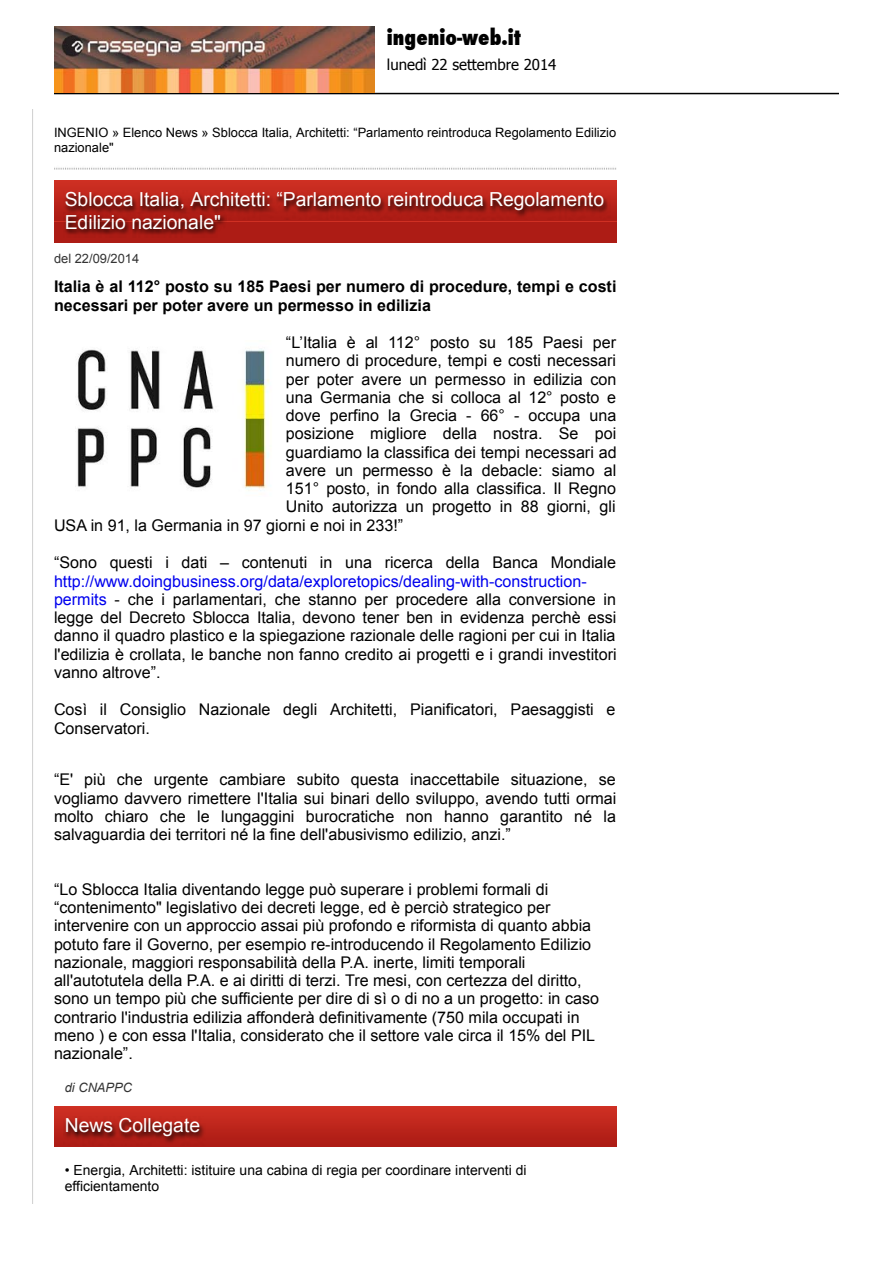
<style>
.page{position:relative;width:893px;height:1263px;background:#fff}
.page>*{position:absolute;margin:0;border:0;box-sizing:border-box;transform-origin:0 0}
.t1{font:800 condensed 21px "Futura";color:#000}
.t2{font:19.35px/22.5px "Arial";color:#fff}
.t3{font:16.05px/18.3px "Arial";color:#000}
.t4{font:700 16.05px/18.3px "Arial";color:#000}
.t5{font:15px "Tahoma";color:#000}
.t6{font:13.95px/16px "Arial";color:#000}
.t7{font:12.9px/15px "Arial";color:#000}
.t8{font:12.9px "Arial";color:#333}
.t9{font:italic 12.9px "Arial";color:#333}
.s1{color:#00e}
</style>
<div class="page">
<hr style="left:54px;top:93px;width:785px;height:1px;background:#000">
<img style="left:54px;top:26px;width:320px;height:67px">
<svg style="left:54px;top:167px;width:563px;height:3px"></svg>
<div style="left:54px;top:181px;width:563px;height:62px;background:#ad1c15"></div>
<div style="left:54px;top:181px;width:563px;height:40px;background:#ca2d21"></div>
<img style="left:63px;top:191px;width:548px;height:29px">
<img style="left:63px;top:212px;width:163px;height:23px">
<img style="left:75px;top:349px;width:194px;height:142px">
<div style="left:54px;top:1106px;width:563px;height:40px;background:linear-gradient(to bottom,#d03024,#ac1c15)"></div>
<img style="left:63px;top:1116px;width:142px;height:29px">
<h1 class="t1" style="left:387px;top:23px;width:136px">ingenio-web.it</h1>
<p class="t5" style="left:387px;top:55px;width:171px">lunedì 22 settembre 2014</p>
<p class="t7" style="left:54px;top:125px;width:564px">INGENIO » Elenco News » Sblocca Italia, Architetti: “Parlamento reintroduca Regolamento Edilizio nazionale"</p>
<p class="t2" style="left:65px;top:189px;width:541px">Sblocca Italia, Architetti: “Parlamento reintroduca Regolamento<br>Edilizio nazionale"</p>
<p class="t8" style="left:54px;top:250px;width:87px">del 22/09/2014</p>
<p class="t4" style="left:54px;top:278px;width:564px">Italia è al 112° posto su 185 Paesi per numero di procedure, tempi e costi necessari per poter avere un permesso in edilizia</p>
<p class="t3" style="left:286px;top:334px;width:332px">“L’Italia è al 112° posto su 185 Paesi per</p>
<p class="t3" style="left:286px;top:352px;width:331px">numero di procedure, tempi e costi necessari</p>
<p class="t3" style="left:286px;top:370px;width:332px">per poter avere un permesso in edilizia con</p>
<p class="t3" style="left:286px;top:388px;width:331px">una Germania che si colloca al 12° posto e</p>
<p class="t3" style="left:286px;top:407px;width:332px">dove perfino la Grecia - 66° - occupa una</p>
<p class="t3" style="left:286px;top:425px;width:332px">posizione migliore della nostra. Se poi</p>
<p class="t3" style="left:286px;top:443px;width:332px">guardiamo la classifica dei tempi necessari ad</p>
<p class="t3" style="left:286px;top:461px;width:332px">avere un permesso è la debacle: siamo al</p>
<p class="t3" style="left:286px;top:480px;width:331px">151° posto, in fondo alla classifica. Il Regno</p>
<p class="t3" style="left:286px;top:498px;width:331px">Unito autorizza un progetto in 88 giorni, gli</p>
<p class="t3" style="left:54px;top:516px;width:351px">USA in 91, la Germania in 97 giorni e noi in 233!”</p>
<p class="t3" style="left:54px;top:554px;width:564px">“Sono questi i dati – contenuti in una ricerca della Banca Mondiale</p>
<p class="t3" style="left:54px;top:572px;width:564px"><span class="s1">http://www.doingbusiness.org/data/exploretopics/dealing-with-construction&shy;permits</span> - che i parlamentari, che stanno per procedere alla conversione in legge del Decreto Sblocca Italia, devono tener ben in evidenza perchè essi danno il quadro plastico e la spiegazione razionale delle ragioni per cui in Italia l'edilizia è crollata, le banche non fanno credito ai progetti e i grandi investitori vanno altrove”.</p>
<p class="t3" style="left:54px;top:701px;width:563px">Così il Consiglio Nazionale degli Architetti, Pianificatori, Paesaggisti e<br>Conservatori.</p>
<p class="t3" style="left:54px;top:771px;width:564px;text-align:justify">“E' più che urgente cambiare subito questa inaccettabile situazione, se vogliamo davvero rimettere l'Italia sui binari dello sviluppo, avendo tutti ormai molto chiaro che le lungaggini burocratiche non hanno garantito né la salvaguardia dei territori né la fine dell'abusivismo edilizio, anzi.”</p>
<p class="t3" style="left:54px;top:880px;width:546px">“Lo Sblocca Italia diventando legge può superare i problemi formali di “contenimento" legislativo dei decreti legge, ed è perciò strategico per intervenire con un approccio assai più profondo e riformista di quanto abbia potuto fare il Governo, per esempio re-introducendo il Regolamento Edilizio nazionale, maggiori responsabilità della P.A. inerte, limiti temporali all'autotutela della P.A. e ai diritti di terzi. Tre mesi, con certezza del diritto, sono un tempo più che sufficiente per dire di sì o di no a un progetto: in caso contrario l'industria edilizia affonderà definitivamente (750 mila occupati in meno ) e con essa l'Italia, considerato che il settore vale circa il 15% del PIL nazionale”.</p>
<p class="t9" style="left:65px;top:1079px;width:69px">di CNAPPC</p>
<p class="t2" style="left:65px;top:1114px;width:137px">News Collegate</p>
<p class="t6" style="left:65px;top:1162px;width:463px">• Energia, Architetti: istituire una cabina di regia per coordinare interventi di efficientamento</p>
</div>
